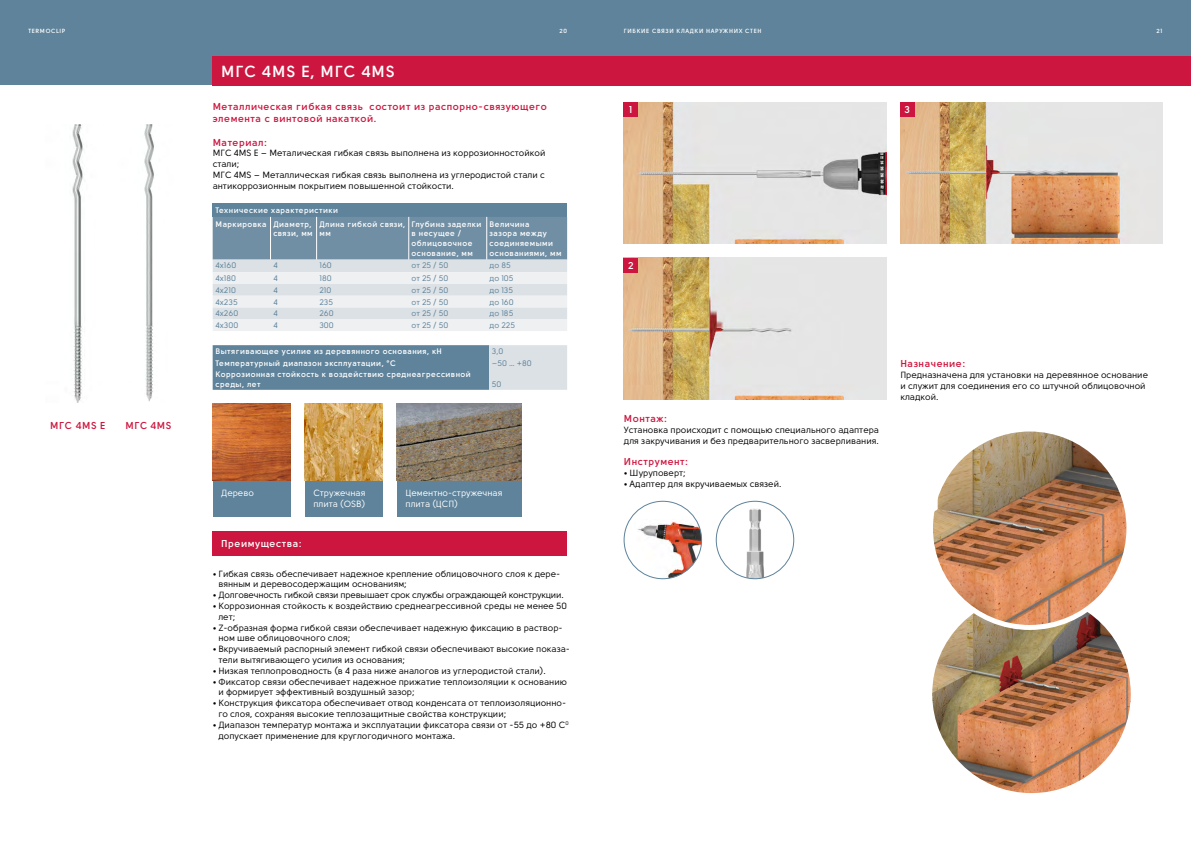
<style>
.page{position:relative;width:1191px;height:842px;background:#fff}
.page>*{position:absolute;margin:0;border:0;box-sizing:border-box;transform-origin:0 0}
.t1{font:700 16px "Solomon Sans Semi";letter-spacing:.05em;color:#fff}
.t2{font:700 10px/12px "Solomon Sans Semi";letter-spacing:.05em;color:#cd163f}
.t3{font:700 10px "Solomon Sans Semi";letter-spacing:.05em;color:#fff}
.t4{font:9px/10.8px "Solomon Sans Normal";color:#000}
.t5{font:9px "Solomon Sans Normal";letter-spacing:-.02em;color:#000}
.t6{font:9px/10.8px "Solomon Sans Normal";color:#fff}
.t7{font:700 8px/9.6px "Solomon Sans Semi";letter-spacing:.05em;color:#fff}
.t8{font:8px "Solomon Sans Normal";color:#5e839b}
.t9{font:700 6px "Solomon Sans Semi";letter-spacing:.1em;color:#fff}
</style>
<div class="page">
<div style="left:0;top:0;width:1191px;height:85px;background:#5e839b"></div>
<img style="left:72px;top:125px;width:82px;height:277px">
<div style="left:213px;top:56px;width:978px;height:29px;background:#cd163f"></div>
<div style="left:213px;top:531px;width:354px;height:25px;background:#cd163f"></div>
<img style="left:624px;top:102px;width:262px;height:142px">
<div style="left:624px;top:102px;width:14px;height:14px;background:#cd163f"></div>
<img style="left:900px;top:102px;width:262px;height:142px">
<div style="left:900px;top:102px;width:14px;height:14px;background:#cd163f"></div>
<img style="left:624px;top:258px;width:262px;height:142px">
<div style="left:624px;top:258px;width:14px;height:14px;background:#cd163f"></div>
<img style="left:740px;top:509px;width:30px;height:70px">
<div style="left:716px;top:501px;width:78px;height:78px;border:1px solid #5e839b;border-radius:50%"></div>
<div style="left:213px;top:480px;width:78px;height:37px;background:#5e839b"></div>
<div style="left:305px;top:480px;width:78px;height:37px;background:#5e839b"></div>
<div style="left:397px;top:480px;width:124px;height:37px;background:#5e839b"></div>
<img style="left:213px;top:404px;width:78px;height:76px">
<img style="left:305px;top:404px;width:78px;height:76px">
<img style="left:397px;top:404px;width:124px;height:76px">
<img style="left:634px;top:519px;width:67px;height:60px">
<div style="left:624px;top:501px;width:78px;height:78px;border:1px solid #5e839b;border-radius:50%"></div>
<div style="left:213px;top:203px;width:354px;height:14px;background:#5e839b"></div>
<svg style="left:213px;top:217px;width:354px;height:114px;background:#bac7d1"></svg>
<hr style="left:270px;top:217px;width:1px;height:43px;background:#fff">
<hr style="left:316px;top:217px;width:1px;height:43px;background:#fff">
<hr style="left:408px;top:217px;width:1px;height:43px;background:#fff">
<hr style="left:486px;top:217px;width:1px;height:43px;background:#fff">
<svg style="left:213px;top:345px;width:354px;height:45px;background:#7a98ab"></svg>
<img style="left:932px;top:595px;width:198px;height:198px;border-radius:99px">
<img style="left:930px;top:429px;width:199px;height:198px;border-radius:99px">
<div style="left:928px;top:426px;width:203px;height:204px;border:5px solid #fff;border-radius:50%"></div>
<p class="t9" style="left:28px;top:27px;width:39px">TERMOCLIP</p>
<p class="t9" style="left:559px;top:27px;width:9px">20</p>
<p class="t9" style="left:624px;top:27px;width:139px">ГИБКИЕ СВЯЗИ КЛАДКИ НАРУЖНИХ СТЕН</p>
<p class="t9" style="left:1156px;top:27px;width:8px">21</p>
<p class="t2" style="left:50px;top:419px;width:57px">МГС 4MS E</p>
<p class="t2" style="left:125px;top:419px;width:48px">МГС 4MS</p>
<h1 class="t1" style="left:221px;top:62px;width:175px">МГС 4MS Е, МГС 4MS</h1>
<p class="t2" style="left:213px;top:100px;width:336px">Металлическая гибкая связь состоит из распорно-связующего элемента с винтовой накаткой.</p>
<p class="t2" style="left:213px;top:136px;width:56px">Материал:</p>
<p class="t4" style="left:213px;top:148px;width:334px">МГС 4МS Е – Металическая гибкая связь выполнена из коррозионностойкой стали;<br>МГС 4МS – Металлическая гибкая связь выполнена из углеродистой стали с антикоррозионным покрытием повышенной стойкости.</p>
<p class="t7" style="left:215px;top:203px;width:124px;line-height:13.9px">Технические характеристики<br>Маркировка Диаметр,</p>
<p class="t7" style="left:273px;top:229px;width:41px">связи, мм</p>
<p class="t7" style="left:319px;top:219px;width:87px">Длина гибкой связи, мм</p>
<p class="t7" style="left:411px;top:219px;width:71px">Глубина заделки в несущее / облицовочное основание, мм</p>
<p class="t7" style="left:489px;top:219px;width:73px">Величина<br>зазора между соединяемыми основаниями, мм</p>
<p class="t8" style="left:215px;top:261px;width:22px">4x160</p>
<p class="t8" style="left:273px;top:261px;width:6px">4</p>
<p class="t8" style="left:319px;top:261px;width:14px">160</p>
<p class="t8" style="left:411px;top:261px;width:38px">от 25 / 50</p>
<p class="t8" style="left:489px;top:261px;width:23px">до 85</p>
<p class="t8" style="left:215px;top:274px;width:22px">4x180</p>
<p class="t8" style="left:273px;top:274px;width:6px">4</p>
<p class="t8" style="left:319px;top:274px;width:14px">180</p>
<p class="t8" style="left:411px;top:274px;width:38px">от 25 / 50</p>
<p class="t8" style="left:489px;top:274px;width:25px">до 105</p>
<p class="t8" style="left:215px;top:286px;width:22px">4x210</p>
<p class="t8" style="left:273px;top:286px;width:6px">4</p>
<p class="t8" style="left:319px;top:286px;width:14px">210</p>
<p class="t8" style="left:411px;top:286px;width:38px">от 25 / 50</p>
<p class="t8" style="left:489px;top:286px;width:25px">до 135</p>
<p class="t8" style="left:215px;top:297px;width:24px">4x235</p>
<p class="t8" style="left:273px;top:297px;width:6px">4</p>
<p class="t8" style="left:319px;top:297px;width:15px">235</p>
<p class="t8" style="left:411px;top:297px;width:38px">от 25 / 50</p>
<p class="t8" style="left:489px;top:297px;width:26px">до 160</p>
<p class="t8" style="left:215px;top:309px;width:24px">4x260</p>
<p class="t8" style="left:273px;top:309px;width:6px">4</p>
<p class="t8" style="left:319px;top:309px;width:16px">260</p>
<p class="t8" style="left:411px;top:309px;width:38px">от 25 / 50</p>
<p class="t8" style="left:489px;top:309px;width:25px">до 185</p>
<p class="t8" style="left:215px;top:321px;width:24px">4x300</p>
<p class="t8" style="left:273px;top:321px;width:6px">4</p>
<p class="t8" style="left:319px;top:321px;width:16px">300</p>
<p class="t8" style="left:411px;top:321px;width:38px">от 25 / 50</p>
<p class="t8" style="left:489px;top:321px;width:27px">до 225</p>
<p class="t7" style="left:215px;top:346px;width:228px">Вытягивающее усилие из деревянного основания, кH</p>
<p class="t8" style="left:492px;top:347px;width:13px">3,0</p>
<p class="t7" style="left:215px;top:358px;width:182px">Температурный диапазон эксплуатации, °С</p>
<p class="t8" style="left:492px;top:358px;width:41px">–50 … +80</p>
<p class="t7" style="left:215px;top:370px;width:257px">Коррозионная стойкость к воздействию среднеагрессивной среды, лет</p>
<p class="t8" style="left:492px;top:380px;width:11px">50</p>
<p class="t6" style="left:221px;top:487px;width:34px">Дерево</p>
<p class="t6" style="left:313px;top:487px;width:54px">Стружечная плита (OSB)</p>
<p class="t6" style="left:405px;top:487px;width:98px">Цементно-стружечная плита (ЦСП)</p>
<p class="t3" style="left:221px;top:538px;width:82px">Преимущества:</p>
<p class="t4" style="left:218px;top:568px;width:343px;text-indent:-6px">• Гибкая связь обеспечивает надежное крепление облицовочного слоя к дере&shy;вянным и деревосодержащим основаниям;</p>
<p class="t5" style="left:213px;top:590px;width:352px">• Долговечность гибкой связи превышает срок службы ограждающей конструкции.</p>
<p class="t4" style="left:218px;top:600px;width:350px;text-indent:-6px">• Коррозионная стойкость к воздействию среднеагрессивной среды не менее 50 лет;</p>
<p class="t4" style="left:218px;top:622px;width:346px;text-indent:-6px">• Z-образная форма гибкой связи обеспечивает надежную фиксацию в раствор&shy;ном шве облицовочного слоя;</p>
<p class="t4" style="left:218px;top:644px;width:353px;text-indent:-6px">• Вкручиваемый распорный элемент гибкой связи обеспечивают высокие показа&shy;тели вытягивающего усилия из основания;</p>
<p class="t4" style="left:213px;top:665px;width:335px">• Низкая теплопроводность (в 4 раза ниже аналогов из углеродистой стали).</p>
<p class="t4" style="left:218px;top:676px;width:350px;text-indent:-6px">• Фиксатор связи обеспечивает надежное прижатие теплоизоляции к основанию и формирует эффективный воздушный зазор;</p>
<p class="t4" style="left:218px;top:698px;width:349px;text-indent:-6px">• Конструкция фиксатора обеспечивает отвод конденсата от теплоизоляционно&shy;го слоя, сохраняя высокие теплозащитные свойства конструкции;</p>
<p class="t4" style="left:218px;top:719px;width:352px;text-indent:-6px">• Диапазон температур монтажа и эксплуатации фиксатора связи от -55 до +80 С<sup>0 </sup>допускает применение для круглогодичного монтажа.</p>
<p class="t3" style="left:629px;top:104px;width:5px">1</p>
<p class="t3" style="left:904px;top:104px;width:7px">3</p>
<p class="t3" style="left:628px;top:260px;width:7px">2</p>
<p class="t2" style="left:624px;top:412px;width:45px">Монтаж:</p>
<p class="t4" style="left:624px;top:424px;width:257px">Установка происходит с помощью специального адаптера для закручивания и без предварительного засверливания.</p>
<p class="t2" style="left:624px;top:456px;width:66px">Инструмент:</p>
<p class="t4" style="left:624px;top:467px;width:64px">• Шуруповерт;</p>
<p class="t4" style="left:624px;top:478px;width:159px">• Адаптер для вкручиваемых связей.</p>
<p class="t2" style="left:900px;top:358px;width:67px">Назначение:</p>
<p class="t4" style="left:900px;top:370px;width:249px">Предназначена для установки на деревянное основание и служит для соединения его со штучной облицовочной кладкой.</p>
</div>
